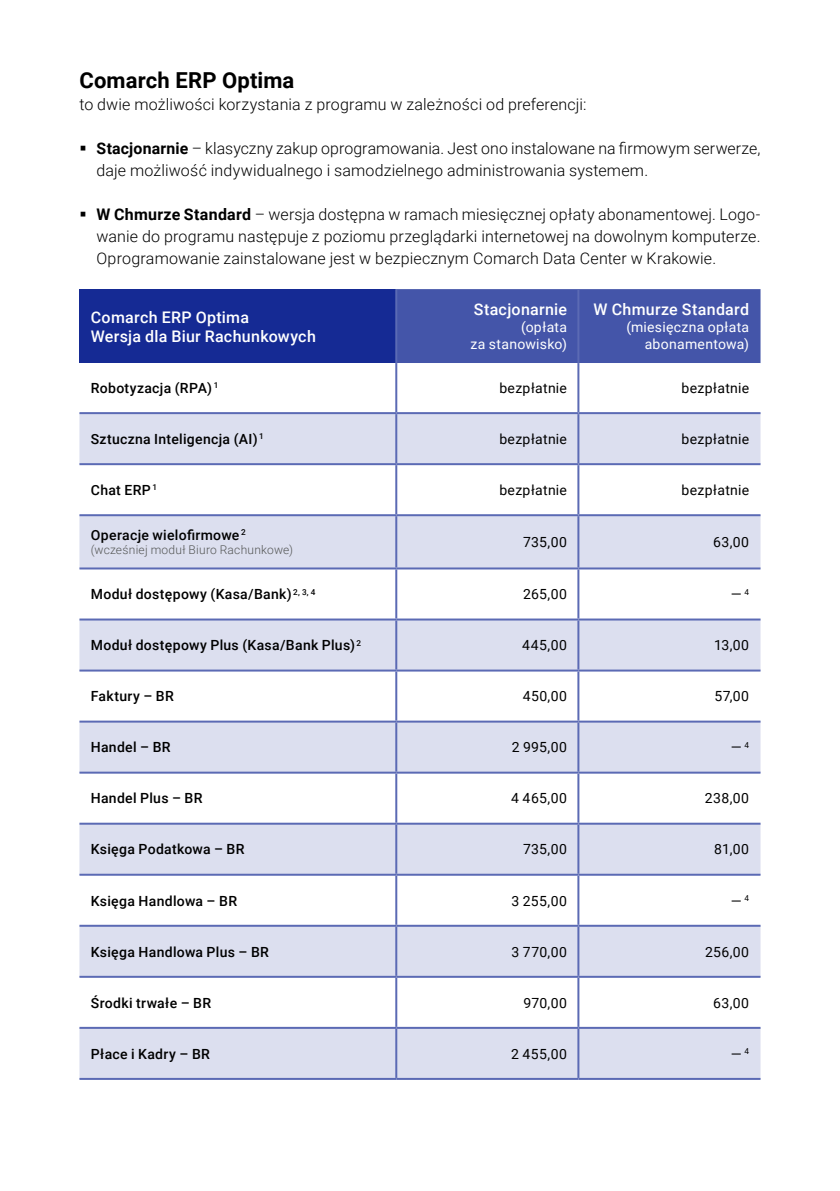
<style>
.page{position:relative;width:840px;height:1191px;background:#fff}
.page>*{position:absolute;margin:0;border:0;box-sizing:border-box;transform-origin:0 0}
.t1{font:700 22px "Roboto";letter-spacing:.005em;color:#000}
.t2{font:300 16px/22px "Roboto";letter-spacing:.01em;color:#000}
.t3{font:500 16px/19.2px "Roboto";letter-spacing:.02em;color:#fff}
.t4{font:500 14px "Roboto";letter-spacing:.02em;color:#000}
.t5{font:14px "Roboto";letter-spacing:.025em;color:#000}
.t6{font:14px/16.8px "Roboto";letter-spacing:.02em;color:#fff;text-align:right}
.t7{font:300 12px "Roboto";letter-spacing:.02em;color:#555756}
.s1{font-weight:700}
</style>
<div class="page">
<div style="left:79px;top:289px;width:317px;height:74px;background:#152a94"></div>
<div style="left:397px;top:289px;width:363px;height:74px;background:#4455a9"></div>
<svg style="left:79px;top:414px;width:681px;height:664px;fill:#dcdfef"></svg>
<hr style="left:395px;top:289px;width:2px;height:74px;background:#5b6ab4">
<hr style="left:577px;top:289px;width:2px;height:74px;background:#5b6ab4">
<hr style="left:395px;top:363px;width:2px;height:49px;background:#5b6ab4">
<hr style="left:577px;top:363px;width:2px;height:49px;background:#5b6ab4">
<hr style="left:577px;top:465px;width:2px;height:49px;background:#5b6ab4">
<hr style="left:79px;top:412px;width:317px;height:2px;background:#5b6ab4">
<hr style="left:396px;top:412px;width:182px;height:2px;background:#5b6ab4">
<hr style="left:395px;top:414px;width:2px;height:49px;background:#5b6ab4">
<hr style="left:396px;top:463px;width:182px;height:2px;background:#5b6ab4">
<hr style="left:578px;top:412px;width:182px;height:2px;background:#5b6ab4">
<hr style="left:577px;top:414px;width:2px;height:49px;background:#5b6ab4">
<hr style="left:578px;top:463px;width:182px;height:2px;background:#5b6ab4">
<hr style="left:79px;top:463px;width:317px;height:2px;background:#5b6ab4">
<hr style="left:395px;top:465px;width:2px;height:49px;background:#5b6ab4">
<hr style="left:79px;top:514px;width:317px;height:2px;background:#5b6ab4">
<hr style="left:396px;top:514px;width:182px;height:2px;background:#5b6ab4">
<hr style="left:395px;top:516px;width:2px;height:51px;background:#5b6ab4">
<hr style="left:577px;top:516px;width:2px;height:51px;background:#5b6ab4">
<hr style="left:578px;top:514px;width:182px;height:2px;background:#5b6ab4">
<hr style="left:578px;top:567px;width:182px;height:2px;background:#5b6ab4">
<hr style="left:396px;top:567px;width:182px;height:2px;background:#5b6ab4">
<hr style="left:577px;top:569px;width:2px;height:49px;background:#5b6ab4">
<hr style="left:79px;top:567px;width:317px;height:2px;background:#5b6ab4">
<hr style="left:395px;top:569px;width:2px;height:49px;background:#5b6ab4">
<hr style="left:79px;top:618px;width:317px;height:2px;background:#5b6ab4">
<hr style="left:396px;top:618px;width:182px;height:2px;background:#5b6ab4">
<hr style="left:395px;top:620px;width:2px;height:49px;background:#5b6ab4">
<hr style="left:577px;top:620px;width:2px;height:49px;background:#5b6ab4">
<hr style="left:578px;top:618px;width:182px;height:2px;background:#5b6ab4">
<hr style="left:578px;top:669px;width:182px;height:2px;background:#5b6ab4">
<hr style="left:396px;top:669px;width:182px;height:2px;background:#5b6ab4">
<hr style="left:577px;top:671px;width:2px;height:49px;background:#5b6ab4">
<hr style="left:79px;top:669px;width:317px;height:2px;background:#5b6ab4">
<hr style="left:395px;top:671px;width:2px;height:49px;background:#5b6ab4">
<hr style="left:79px;top:720px;width:317px;height:2px;background:#5b6ab4">
<hr style="left:396px;top:720px;width:182px;height:2px;background:#5b6ab4">
<hr style="left:395px;top:722px;width:2px;height:49px;background:#5b6ab4">
<hr style="left:577px;top:722px;width:2px;height:49px;background:#5b6ab4">
<hr style="left:578px;top:720px;width:182px;height:2px;background:#5b6ab4">
<hr style="left:578px;top:771px;width:182px;height:2px;background:#5b6ab4">
<hr style="left:396px;top:771px;width:182px;height:2px;background:#5b6ab4">
<hr style="left:577px;top:773px;width:2px;height:49px;background:#5b6ab4">
<hr style="left:79px;top:771px;width:317px;height:2px;background:#5b6ab4">
<hr style="left:395px;top:773px;width:2px;height:49px;background:#5b6ab4">
<hr style="left:79px;top:822px;width:317px;height:2px;background:#5b6ab4">
<hr style="left:396px;top:822px;width:182px;height:2px;background:#5b6ab4">
<hr style="left:395px;top:824px;width:2px;height:49px;background:#5b6ab4">
<hr style="left:577px;top:824px;width:2px;height:49px;background:#5b6ab4">
<hr style="left:578px;top:822px;width:182px;height:2px;background:#5b6ab4">
<hr style="left:79px;top:873px;width:317px;height:2px;background:#5b6ab4">
<hr style="left:396px;top:873px;width:182px;height:2px;background:#5b6ab4">
<hr style="left:395px;top:875px;width:2px;height:49px;background:#5b6ab4">
<hr style="left:577px;top:875px;width:2px;height:49px;background:#5b6ab4">
<hr style="left:578px;top:873px;width:182px;height:2px;background:#5b6ab4">
<hr style="left:79px;top:924px;width:317px;height:2px;background:#5b6ab4">
<hr style="left:396px;top:924px;width:182px;height:2px;background:#5b6ab4">
<hr style="left:395px;top:926px;width:2px;height:49px;background:#5b6ab4">
<hr style="left:577px;top:926px;width:2px;height:49px;background:#5b6ab4">
<hr style="left:578px;top:924px;width:182px;height:2px;background:#5b6ab4">
<hr style="left:79px;top:975px;width:317px;height:2px;background:#5b6ab4">
<hr style="left:396px;top:975px;width:182px;height:2px;background:#5b6ab4">
<hr style="left:395px;top:977px;width:2px;height:49px;background:#5b6ab4">
<hr style="left:577px;top:977px;width:2px;height:49px;background:#5b6ab4">
<hr style="left:578px;top:975px;width:182px;height:2px;background:#5b6ab4">
<hr style="left:396px;top:1026px;width:182px;height:2px;background:#5b6ab4">
<hr style="left:577px;top:1028px;width:2px;height:50px;background:#5b6ab4">
<hr style="left:578px;top:1026px;width:182px;height:2px;background:#5b6ab4">
<hr style="left:396px;top:1078px;width:182px;height:2px;background:#5b6ab4">
<hr style="left:578px;top:1078px;width:182px;height:2px;background:#5b6ab4">
<hr style="left:79px;top:1026px;width:317px;height:2px;background:#5b6ab4">
<hr style="left:395px;top:1028px;width:2px;height:50px;background:#5b6ab4">
<hr style="left:79px;top:1078px;width:317px;height:2px;background:#5b6ab4">
<h1 class="t1" style="left:79px;top:65px;width:216px">Comarch ERP Optima</h1>
<p class="t2" style="left:79px;top:93px;width:508px">to dwie możliwości korzystania z programu w zależności od preferencji:</p>
<p class="t2" style="left:96px;top:137px;width:665px"><span class="s1">Stacjonarnie</span> – klasyczny zakup oprogramowania. Jest ono instalowane na firmowym serwerze, daje możliwość indywidualnego i samodzielnego administrowania systemem.</p>
<p class="t2" style="left:96px;top:203px;width:665px;text-align:justify"><span class="s1">W Chmurze Standard</span> – wersja dostępna w ramach miesięcznej opłaty abonamentowej. Logo&shy;wanie do programu następuje z poziomu przeglądarki internetowej na dowolnym komputerze.<br>Oprogramowanie zainstalowane jest w bezpiecznym Comarch Data Center w Krakowie.</p>
<p class="t3" style="left:91px;top:307px;width:226px">Comarch ERP Optima<br>Wersja dla Biur Rachunkowych</p>
<p class="t3" style="left:473px;top:299px;width:95px">Stacjonarnie</p>
<p class="t6" style="left:470px;top:318px;width:98px">(opłata<br>za stanowisko)</p>
<p class="t3" style="left:593px;top:299px;width:157px">W Chmurze Standard</p>
<p class="t6" style="left:626px;top:318px;width:124px">(miesięczna opłata abonamentowa)</p>
<p class="t4" style="left:91px;top:378px;width:129px">Robotyzacja (RPA) <sup>1</sup></p>
<p class="t5" style="left:499px;top:378px;width:69px">bezpłatnie</p>
<p class="t5" style="left:681px;top:378px;width:69px">bezpłatnie</p>
<p class="t4" style="left:91px;top:429px;width:174px">Sztuczna Inteligencja (AI) <sup>1</sup></p>
<p class="t5" style="left:499px;top:429px;width:69px">bezpłatnie</p>
<p class="t5" style="left:681px;top:429px;width:69px">bezpłatnie</p>
<p class="t4" style="left:91px;top:480px;width:68px">Chat ERP <sup>1</sup></p>
<p class="t5" style="left:499px;top:480px;width:69px">bezpłatnie</p>
<p class="t5" style="left:681px;top:480px;width:69px">bezpłatnie</p>
<p class="t4" style="left:91px;top:525px;width:156px">Operacje wielofirmowe <sup>2</sup></p>
<p class="t7" style="left:91px;top:541px;width:204px">(wcześniej moduł Biuro Rachunkowe)</p>
<p class="t5" style="left:522px;top:532px;width:46px">735,00</p>
<p class="t5" style="left:712px;top:532px;width:38px">63,00</p>
<p class="t4" style="left:91px;top:584px;width:226px">Moduł dostępowy (Kasa/Bank) <sup>2,</sup> <sup>3,</sup> <sup>4</sup></p>
<p class="t5" style="left:522px;top:584px;width:45px">265,00</p>
<p class="t5" style="left:730px;top:584px;width:20px">— <sup>4</sup></p>
<p class="t4" style="left:91px;top:635px;width:272px">Moduł dostępowy Plus (Kasa/Bank Plus) <sup>2</sup></p>
<p class="t5" style="left:522px;top:635px;width:46px">445,00</p>
<p class="t5" style="left:713px;top:635px;width:37px">13,00</p>
<p class="t4" style="left:91px;top:686px;width:85px">Faktury – BR</p>
<p class="t5" style="left:522px;top:686px;width:46px">450,00</p>
<p class="t5" style="left:714px;top:686px;width:36px">57,00</p>
<p class="t4" style="left:91px;top:737px;width:81px">Handel – BR</p>
<p class="t5" style="left:511px;top:737px;width:57px">2 995,00</p>
<p class="t5" style="left:730px;top:737px;width:20px">— <sup>4</sup></p>
<p class="t4" style="left:91px;top:788px;width:113px">Handel Plus – BR</p>
<p class="t5" style="left:511px;top:788px;width:57px">4 465,00</p>
<p class="t5" style="left:704px;top:788px;width:46px">238,00</p>
<p class="t4" style="left:91px;top:839px;width:155px">Księga Podatkowa – BR</p>
<p class="t5" style="left:522px;top:839px;width:46px">735,00</p>
<p class="t5" style="left:713px;top:839px;width:36px">81,00</p>
<p class="t4" style="left:91px;top:890px;width:148px">Księga Handlowa – BR</p>
<p class="t5" style="left:511px;top:890px;width:57px">3 255,00</p>
<p class="t5" style="left:730px;top:890px;width:20px">— <sup>4</sup></p>
<p class="t4" style="left:91px;top:941px;width:179px">Księga Handlowa Plus – BR</p>
<p class="t5" style="left:511px;top:941px;width:57px">3 770,00</p>
<p class="t5" style="left:704px;top:941px;width:46px">256,00</p>
<p class="t4" style="left:91px;top:992px;width:122px">Środki trwałe – BR</p>
<p class="t5" style="left:523px;top:992px;width:45px">970,00</p>
<p class="t5" style="left:712px;top:992px;width:38px">63,00</p>
<p class="t4" style="left:91px;top:1043px;width:121px">Płace i Kadry – BR</p>
<p class="t5" style="left:511px;top:1043px;width:57px">2 455,00</p>
<p class="t5" style="left:730px;top:1043px;width:20px">— <sup>4</sup></p>
</div>
